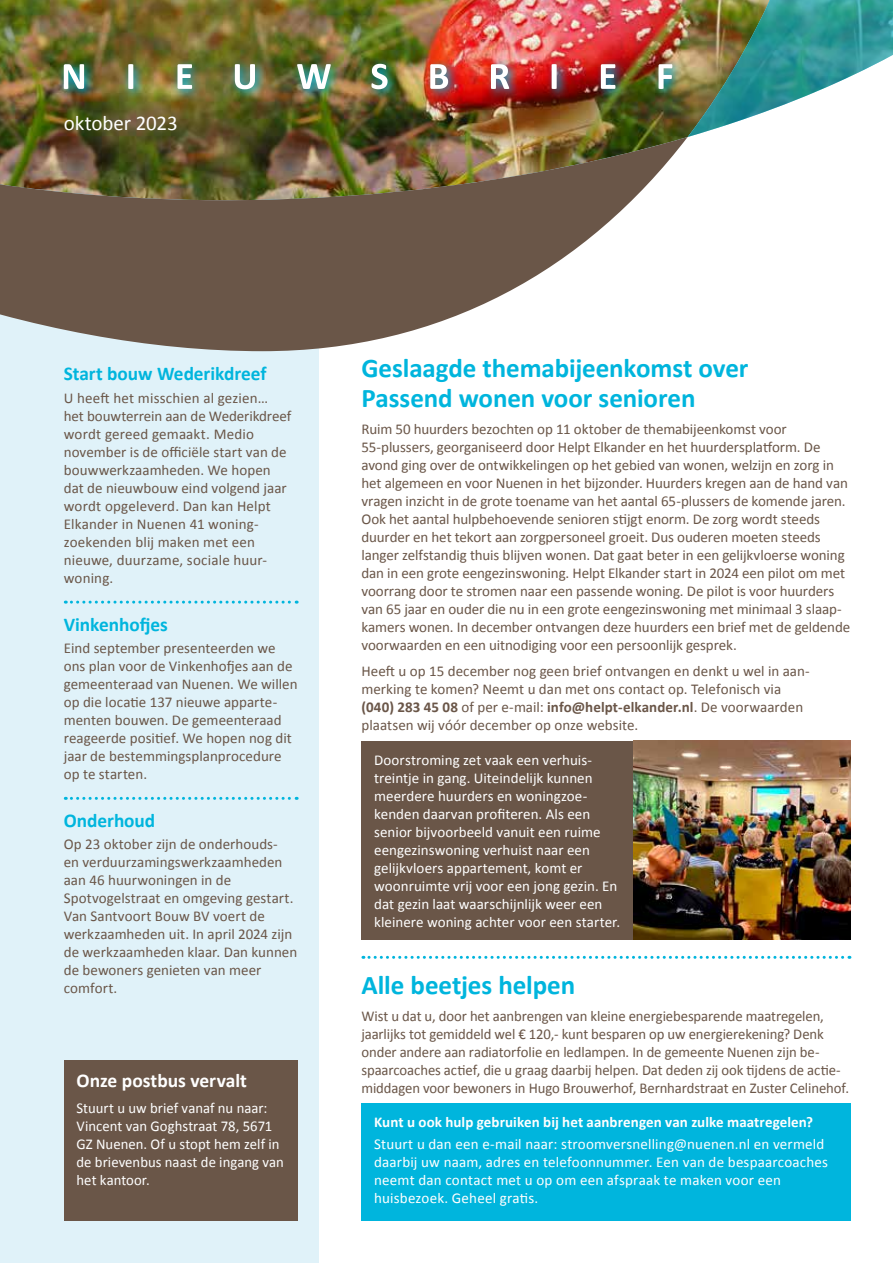
<style>
.page{position:relative;width:893px;height:1263px;background:#fff}
.page>*{position:absolute;margin:0;border:0;box-sizing:border-box;transform-origin:0 0}
.t1{font:700 27px/29.7px "Calibri";letter-spacing:-.005em;color:#00b5dd}
.t2{font:21px "Calibri";letter-spacing:-.005em;color:#fff}
.t3{font:700 19.5px "Calibri";letter-spacing:-.005em;color:#00b5dd}
.t4{font:700 19.5px "Calibri";color:#fff}
.t5{font:15px/18px "Calibri";letter-spacing:-.005em;color:#6a5648}
.t6{font:15px/18px "Calibri";letter-spacing:.005em;color:#fff}
.t7{font:700 15px "Calibri";letter-spacing:.005em;color:#fff}
.s1{font-weight:700}
</style>
<div class="page">
<div style="left:0;top:0;width:319px;height:1263px;background:#e0f2f9"></div>
<img style="left:688px;top:0;width:205px;height:137px">
<img style="left:0;top:0;width:688px;height:351px">
<img style="left:58px;top:58px;width:626px;height:43px">
<img style="left:64px;top:64px;width:608px;height:25px">
<svg style="left:65px;top:601px;width:232px;height:3px"></svg>
<svg style="left:65px;top:797px;width:232px;height:3px"></svg>
<div style="left:361px;top:741px;width:273px;height:199px;background:#6a5648"></div>
<div style="left:361px;top:1103px;width:489px;height:117px;background:#00b5dd"></div>
<div style="left:64px;top:1059px;width:234px;height:161px;background:#6a5648"></div>
<img style="left:634px;top:741px;width:216px;height:199px">
<svg style="left:363px;top:956px;width:487px;height:3px"></svg>
<h2 class="t2" style="left:64px;top:109px;width:115px">oktober 2023</h2>
<h3 class="t3" style="left:64px;top:362px;width:204px">Start bouw Wederikdreef</h3>
<p class="t5" style="left:64px;top:388px;width:229px">U heeft het misschien al gezien… het bouwterrein aan de Wederikdreef wordt gereed gemaakt. Medio november is de officiële start van de bouwwerkzaamheden. We hopen dat de nieuwbouw eind volgend jaar wordt opgeleverd. Dan kan Helpt<br>Elkander in Nuenen 41 woning&shy;zoekenden blij maken met een nieuwe, duurzame, sociale huur&shy;woning.</p>
<h3 class="t3" style="left:64px;top:612px;width:106px">Vinkenhofjes</h3>
<p class="t5" style="left:64px;top:638px;width:235px">Eind september presenteerden we ons plan voor de Vinkenhofjes aan de gemeenteraad van Nuenen. We willen op die locatie 137 nieuwe apparte&shy;menten bouwen. De gemeenteraad reageerde positief. We hopen nog dit jaar de bestemmingsplanprocedure op te starten.</p>
<h3 class="t3" style="left:64px;top:808px;width:93px">Onderhoud</h3>
<p class="t5" style="left:64px;top:834px;width:235px">Op 23 oktober zijn de onderhouds-<br>en verduurzamingswerkzaamheden aan 46 huurwoningen in de<br>Spotvogelstraat en omgeving gestart.<br>Van Santvoort Bouw BV voert de werkzaamheden uit. In april 2024 zijn de werkzaamheden klaar. Dan kunnen de bewoners genieten van meer comfort.</p>
<h3 class="t4" style="left:77px;top:1068px;width:172px">Onze postbus vervalt</h3>
<p class="t6" style="left:77px;top:1099px;width:209px">Stuurt u uw brief vanaf nu naar:<br>Vincent van Goghstraat 78, 5671<br>GZ Nuenen. Of u stopt hem zelf in de brievenbus naast de ingang van het kantoor.</p>
<h1 class="t1" style="left:361px;top:352px;width:388px">Geslaagde themabijeenkomst over<br>Passend wonen voor senioren</h1>
<p class="t5" style="left:361px;top:419px;width:490px">Ruim 50 huurders bezochten op 11 oktober de themabijeenkomst voor 55-plussers, georganiseerd door Helpt Elkander en het huurdersplatform. De avond ging over de ontwikkelingen op het gebied van wonen, welzijn en zorg in het algemeen en voor Nuenen in het bijzonder. Huurders kregen aan de hand van vragen inzicht in de grote toename van het aantal 65-plussers de komende jaren.<br>Ook het aantal hulpbehoevende senioren stijgt enorm. De zorg wordt steeds duurder en het tekort aan zorgpersoneel groeit. Dus ouderen moeten steeds langer zelfstandig thuis blijven wonen. Dat gaat beter in een gelijkvloerse woning dan in een grote eengezinswoning. Helpt Elkander start in 2024 een pilot om met voorrang door te stromen naar een passende woning. De pilot is voor huurders van 65 jaar en ouder die nu in een grote eengezinswoning met minimaal 3 slaap&shy;kamers wonen. In december ontvangen deze huurders een brief met de geldende voorwaarden en een uitnodiging voor een persoonlijk gesprek.</p>
<p class="t5" style="left:361px;top:661px;width:450px">Heeft u op 15 december nog geen brief ontvangen en denkt u wel in aan&shy;merking te komen? Neemt u dan met ons contact op. Telefonisch via <span class="s1">(040) 283 45 08</span> of per e-mail: <span class="s1">info@helpt-elkander.nl</span>. De voorwaarden plaatsen wij vóór december op onze website.</p>
<p class="t6" style="left:374px;top:750px;width:248px">Doorstroming zet vaak een verhuis&shy;treintje in gang. Uiteindelijk kunnen meerdere huurders en woningzoe&shy;kenden daarvan profiteren. Als een senior bijvoorbeeld vanuit een ruime eengezinswoning verhuist naar een gelijkvloers appartement, komt er woonruimte vrij voor een jong gezin. En dat gezin laat waarschijnlijk weer een kleinere woning achter voor een starter.</p>
<h1 class="t1" style="left:361px;top:969px;width:215px">Alle beetjes helpen</h1>
<p class="t5" style="left:361px;top:1006px;width:489px">Wist u dat u, door het aanbrengen van kleine energiebesparende maatregelen, jaarlijks tot gemiddeld wel € 120,- kunt besparen op uw energierekening? Denk onder andere aan radiatorfolie en ledlampen. In de gemeente Nuenen zijn be&shy;spaarcoaches actief, die u graag daarbij helpen. Dat deden zij ook tijdens de actie&shy;middagen voor bewoners in Hugo Brouwerhof, Bernhardstraat en Zuster Celinehof.</p>
<p class="t7" style="left:374px;top:1113px;width:441px">Kunt u ook hulp gebruiken bij het aanbrengen van zulke maatregelen?</p>
<p class="t6" style="left:374px;top:1135px;width:455px">Stuurt u dan een e-mail naar: stroomversnelling@nuenen.nl en vermeld daarbij uw naam, adres en telefoonnummer. Een van de bespaarcoaches neemt dan contact met u op om een afspraak te maken voor een huisbezoek. Geheel gratis.</p>
</div>
